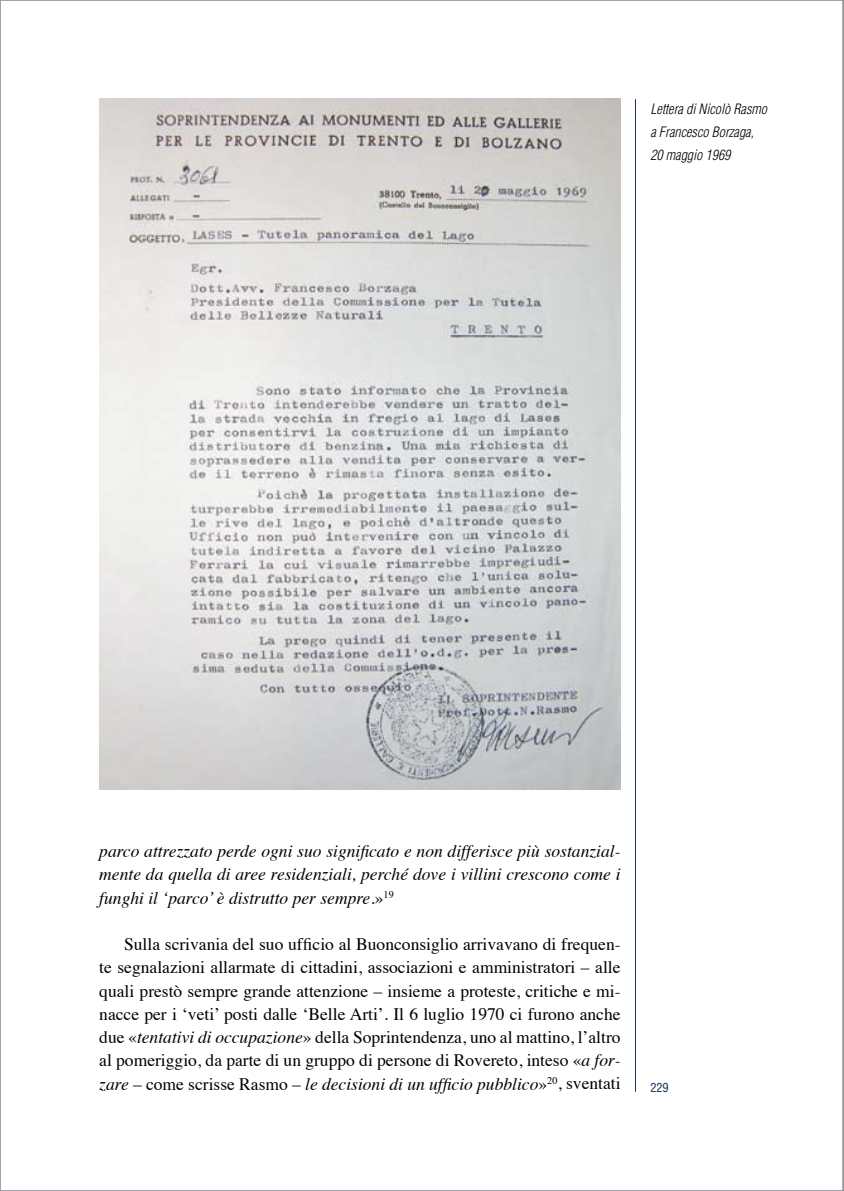
<style>
.page{position:relative;width:844px;height:1191px;background:#fff}
.page>*{position:absolute;margin:0;border:0;box-sizing:border-box;transform-origin:0 0}
.t1{font:17.5px/23.3px "Times";color:#000;text-align:justify}
.t2{font:italic 17.5px/23.3px "Times";color:#000;text-align:justify}
.t3{font:italic 300 condensed 14px/23.3px "Helvetica";color:#000}
.t4{font:condensed 12.25px "Helvetica";color:#162f57}
.s1{font-style:normal}
.s2{font-style:italic}
</style>
<div class="page">
<hr style="left:635px;top:99px;width:1px;height:992px;background:#162f57">
<img style="left:99px;top:98px;width:521px;height:692px">
<p class="t3" style="left:650px;top:97px;width:118px">Lettera di Nicolò Rasmo a Francesco Borzaga,<br>20 maggio 1969</p>
<p class="t2" style="left:99px;top:838px;width:522px">parco attrezzato perde ogni suo significato e non differisce più sostanzial&shy;mente da quella di aree residenziali, perché dove i villini crescono come i funghi il ‘parco’ è distrutto per sempre<span class="s1">.»</span><sup>19</sup></p>
<p class="t1" style="left:99px;top:931px;width:522px;text-indent:25px">Sulla scrivania del suo ufficio al Buonconsiglio arrivavano di frequen&shy;te segnalazioni allarmate di cittadini, associazioni e amministratori – alle quali prestò sempre grande attenzione – insieme a proteste, critiche e mi&shy;nacce per i ‘veti’ posti dalle ‘Belle Arti’. Il 6 luglio 1970 ci furono anche due «<span class="s2">tentativi di occupazione</span>» della Soprintendenza, uno al mattino, l’altro al pomeriggio, da parte di un gruppo di persone di Rovereto, inteso «<span class="s2">a for&shy;zare</span> – come scrisse Rasmo – <span class="s2">le decisioni di un ufficio pubblico</span>»<sup>20</sup>, sventati</p>
<p class="t4" style="left:650px;top:1079px;width:20px">229</p>
</div>
